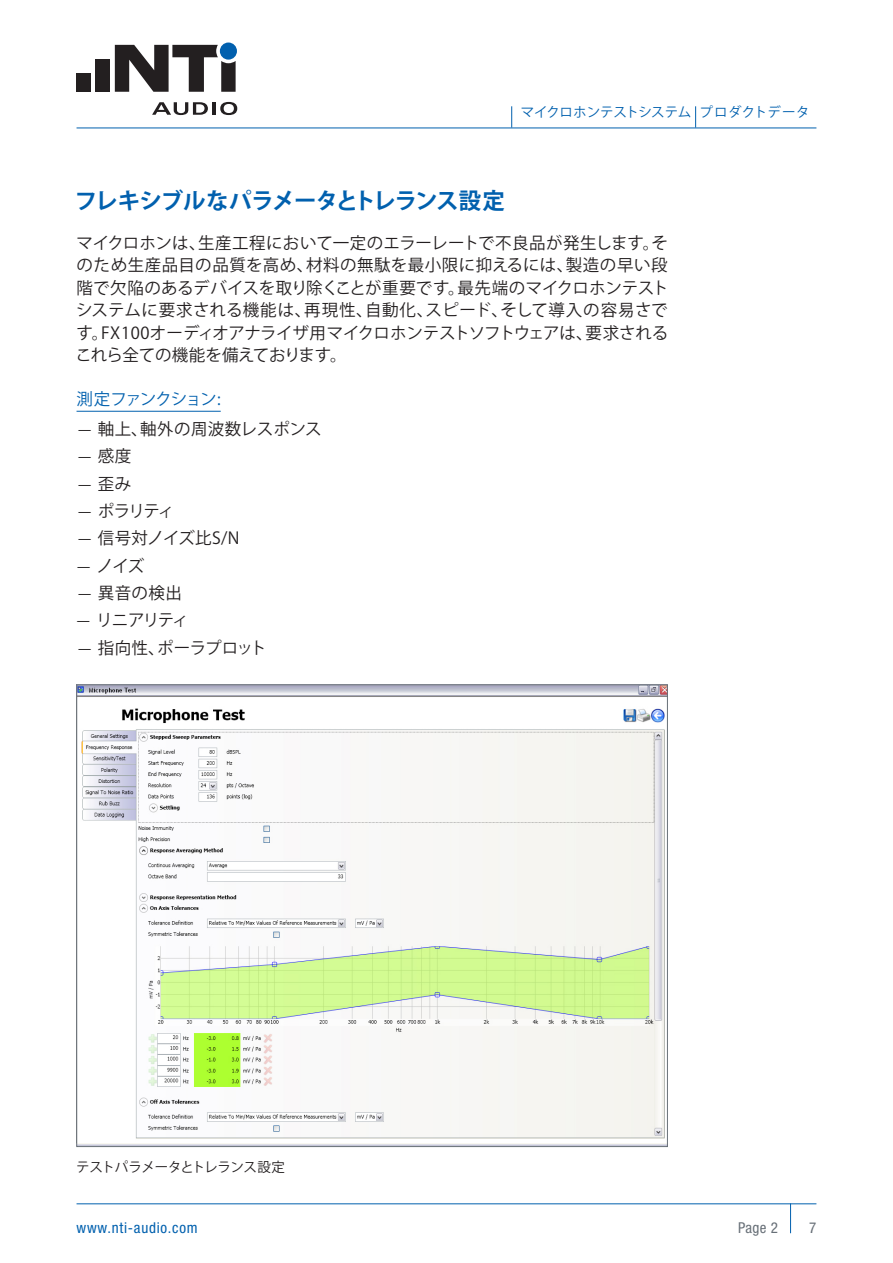
<style>
.page{position:relative;width:893px;height:1263px;background:#fff}
.page>*{position:absolute;margin:0;border:0;box-sizing:border-box;transform-origin:0 0}
.Headline_4_blau_CAPS{font:700 22.5px "Koz Go Pr 6 N";letter-spacing:-.03em;color:#0160ae}
.Text_35_Einzug{font:16.5px/22.5px "Koz Go Pr 6 N";letter-spacing:-.02em;color:#231f20;text-align:justify}
.Text_35_Einzug-2{font:16.5px "Koz Go Pr 6 N";letter-spacing:.025em;color:#231f20}
.Text_35_Einzug-3{font:16.5px "Koz Go Pr 6 N";letter-spacing:.015em;color:#231f20}
.Headline_3_sub{font:16.5px "Koz Go Pr 6 N";letter-spacing:-.08em;color:#0160ae}
.t1{font:condensed 15px "Helvetica Neue";letter-spacing:.05em;color:#0160ae}
.t2{font:condensed 15px "Helvetica Neue";color:#676f77}
.t3{font:13.5px "Koz Go Pr 6 N";color:#0160ae}
.Bildtitel_schwarz{font:13.5px "Koz Go Pr 6 N";letter-spacing:-.02em;color:#231f20}
.s1{font-family:"Helvetica Neue";font-weight:300}
</style>
<div class="page">
<hr style="left:790px;top:1203px;width:1px;height:30px;background:#0160ae">
<svg style="left:695px;top:106px;width:1px;height:22px"></svg>
<svg style="left:511px;top:106px;width:1px;height:22px"></svg>
<hr style="left:77px;top:411px;width:144px;height:1px;background:#0160ae">
<img style="left:79px;top:687px;width:587px;height:458px">
<hr style="left:77px;top:1203px;width:739px;height:1px;background:#0160ae">
<hr style="left:77px;top:128px;width:739px;height:1px;background:#0160ae">
<div style="left:96px;top:59px;width:14px;height:33px;background:#231f20"></div>
<div style="left:77px;top:73px;width:14px;height:19px;background:#231f20"></div>
<svg style="left:152px;top:102px;width:56px;height:13px"></svg>
<hr style="left:212px;top:102px;width:4px;height:13px;background:#231f20">
<svg style="left:220px;top:102px;width:17px;height:13px"></svg>
<svg style="left:115px;top:45px;width:121px;height:47px"></svg>
<div style="left:220px;top:43px;width:17px;height:17px;background:#0160ae;border-radius:50%"></div>
<p class="t3" style="left:521px;top:105px;width:290px">マイクロホンテストシステム プロダクトデータ</p>
<p class="Headline_4_blau_CAPS" style="left:75px;top:189px;width:431px">フレキシブルなパラメータとトレランス設定</p>
<p class="Text_35_Einzug" style="left:75px;top:232px;width:595px">マイクロホンは、生産工程において一定のエラーレートで不良品が発生します。そのため生産品目の品質を高め、材料の無駄を最小限に抑えるには、製造の早い段階で欠陥のあるデバイスを取り除くことが重要です。最先端のマイクロホンテストシステムに要求される機能は、再現性、自動化、スピード、そして導入の容易さです。FX100オーディオアナライザ用マイクロホンテストソフトウェアは、要求されるこれら全ての機能を備えております。</p>
<p class="Headline_3_sub" style="left:77px;top:390px;width:146px">測定ファンクション:</p>
<p class="Text_35_Einzug-2" style="left:77px;top:419px;width:247px"><span class="s1">—</span> 軸上、軸外の周波数レスポンス</p>
<p class="Text_35_Einzug" style="left:77px;top:445px;width:56px"><span class="s1">—</span> 感度</p>
<p class="Text_35_Einzug" style="left:77px;top:473px;width:56px"><span class="s1">—</span> 歪み</p>
<p class="Text_35_Einzug" style="left:77px;top:500px;width:99px"><span class="s1">—</span> ポラリティ</p>
<p class="Text_35_Einzug-3" style="left:77px;top:529px;width:164px"><span class="s1">—</span> 信号対ノイズ比S/N</p>
<p class="Text_35_Einzug" style="left:76px;top:555px;width:70px"><span class="s1">—</span> ノイズ</p>
<p class="Text_35_Einzug" style="left:77px;top:582px;width:107px"><span class="s1">—</span> 異音の検出</p>
<p class="Text_35_Einzug" style="left:75px;top:609px;width:115px"><span class="s1">—</span> リニアリティ</p>
<p class="Text_35_Einzug" style="left:77px;top:637px;width:192px"><span class="s1">—</span> 指向性、ポーラプロット</p>
<p class="Bildtitel_schwarz" style="left:76px;top:1159px;width:210px">テストパラメータとトレランス設定</p>
<p class="t1" style="left:77px;top:1219px;width:123px">www.nti-audio.com</p>
<p class="t2" style="left:738px;top:1219px;width:42px">Page 2</p>
<p class="t2" style="left:809px;top:1219px;width:9px">7</p>
</div>
